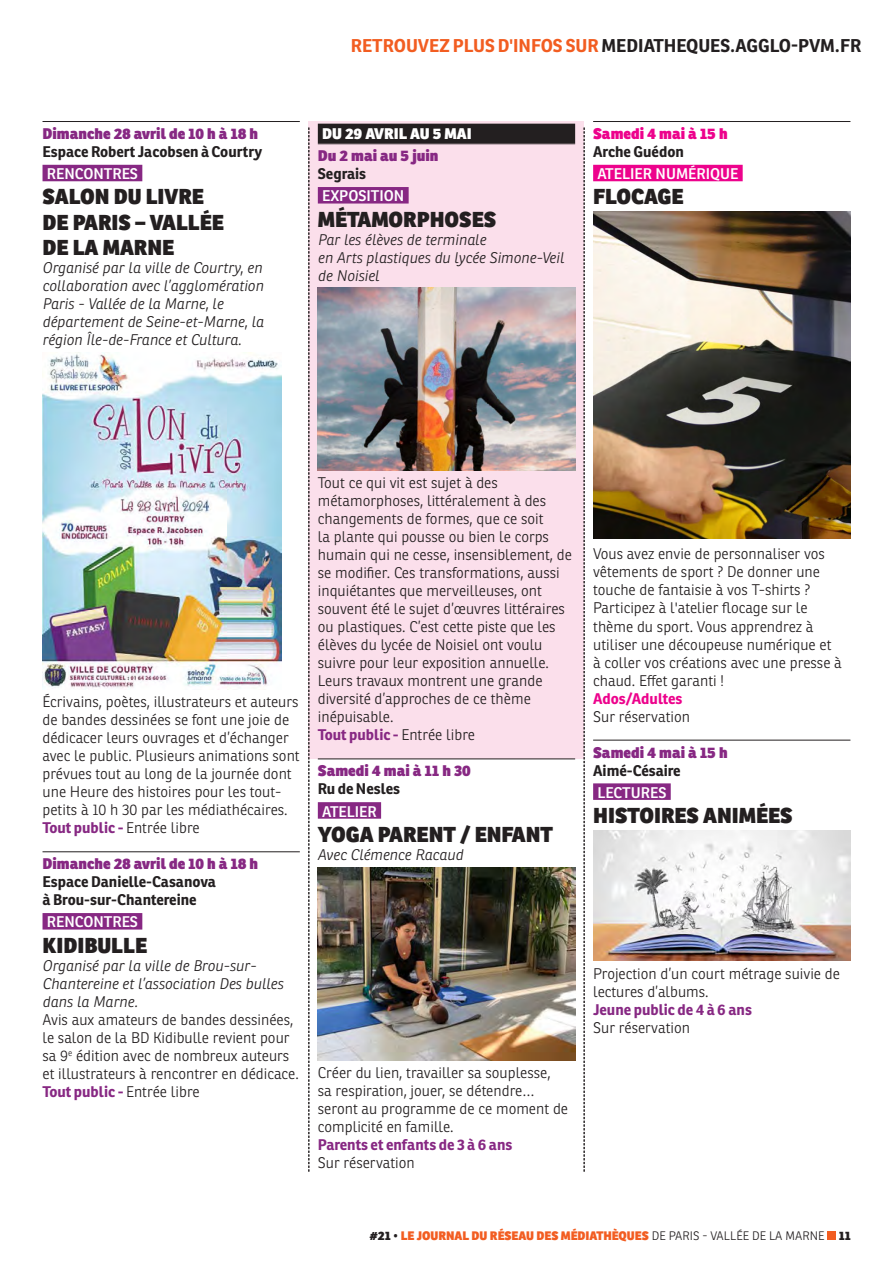
<style>
.page{position:relative;width:893px;height:1263px;background:#fff}
.page>*{position:absolute;margin:0;border:0;box-sizing:border-box;transform-origin:0 0}
.t1{font:800 21px/25.2px "Ronnia";color:#231f20}
.t2{font:700 18px "Ronnia";color:#231f20}
.t3{font:300 15px/18px "Ronnia";color:#231f20}
.t4{font:italic 300 15px/18px "Ronnia";color:#231f20}
.t5{font:700 15px/18px "Ronnia";color:#231f20}
.t6{font:700 15px "Ronnia";color:#872883}
.t7{font:800 15px "Ronnia";color:#872883}
.t8{font:600 15px "Ronnia";color:#fff}
.t9{font:800 15px "Ronnia";color:#fff}
.t10{font:800 15px "Ronnia";color:#ed028c}
.t11{font:700 15px "Ronnia";color:#ed028c}
.t12{font:800 12px "Ronnia";color:#f25d21}
.s1{color:#f25d21}
.s2{font-weight:300;color:#231f20}
.s3{color:#231f20}
</style>
<div class="page">
<div style="left:309px;top:121px;width:275px;height:638px;background:#fbdfeb"></div>
<hr style="left:43px;top:121px;width:257px;height:1px;background:#231f20">
<div style="left:43px;top:165px;width:99px;height:16px;background:#872883"></div>
<hr style="left:43px;top:851px;width:257px;height:1px;background:#231f20">
<div style="left:43px;top:913px;width:99px;height:16px;background:#872883"></div>
<img style="left:43px;top:352px;width:238px;height:337px">
<div style="left:318px;top:124px;width:257px;height:19px;background:#231f20"></div>
<hr style="left:318px;top:143px;width:257px;height:1px;background:#231f20">
<div style="left:318px;top:187px;width:91px;height:17px;background:#872883"></div>
<hr style="left:318px;top:758px;width:257px;height:1px;background:#231f20">
<div style="left:318px;top:802px;width:63px;height:17px;background:#872883"></div>
<img style="left:318px;top:288px;width:257px;height:182px">
<img style="left:318px;top:867px;width:257px;height:193px">
<hr style="left:593px;top:121px;width:257px;height:1px;background:#231f20">
<div style="left:593px;top:165px;width:150px;height:16px;background:#ed028c"></div>
<hr style="left:593px;top:740px;width:257px;height:1px;background:#231f20">
<div style="left:593px;top:783px;width:78px;height:17px;background:#872883"></div>
<img style="left:593px;top:212px;width:257px;height:327px">
<img style="left:593px;top:830px;width:257px;height:131px">
<svg style="left:308px;top:128px;width:1px;height:1044px"></svg>
<svg style="left:584px;top:128px;width:1px;height:1044px"></svg>
<div style="left:827px;top:1232px;width:9px;height:8px;background:#f25d21"></div>
<p class="t7" style="left:43px;top:124px;width:217px">Dimanche 28 avril de 10 h à 18 h</p>
<p class="t5" style="left:43px;top:142px;width:221px">Espace Robert Jacobsen à Courtry</p>
<p class="t8" style="left:47px;top:164px;width:93px">RENCONTRES</p>
<p class="t1" style="left:43px;top:184px;width:183px">SALON DU LIVRE<br>DE PARIS – VALLÉE<br>DE LA MARNE</p>
<p class="t4" style="left:43px;top:258px;width:223px">Organisé par la ville de Courtry, en collaboration avec l’agglomération Paris - Vallée de la Marne, le département de Seine-et-Marne, la région Île-de-France et Cultura.</p>
<p class="t2" style="left:351px;top:34px;width:512px"><span class="s1">RETROUVEZ PLUS D'INFOS SUR</span> MEDIATHEQUES.AGGLO-PVM.FR</p>
<p class="t9" style="left:322px;top:124px;width:151px">DU 29 AVRIL AU 5 MAI</p>
<p class="t7" style="left:318px;top:146px;width:122px">Du 2 mai au 5 juin</p>
<p class="t5" style="left:318px;top:165px;width:50px">Segrais</p>
<p class="t8" style="left:322px;top:187px;width:84px">EXPOSITION</p>
<p class="t1" style="left:318px;top:206px;width:180px">MÉTAMORPHOSES</p>
<p class="t4" style="left:318px;top:230px;width:248px">Par les élèves de terminale<br>en Arts plastiques du lycée Simone-Veil de Noisiel</p>
<p class="t10" style="left:593px;top:124px;width:136px">Samedi 4 mai à 15 h</p>
<p class="t5" style="left:593px;top:142px;width:92px">Arche Guédon</p>
<p class="t8" style="left:597px;top:164px;width:143px">ATELIER NUMÉRIQUE</p>
<p class="t1" style="left:593px;top:184px;width:92px">FLOCAGE</p>
<p class="t3" style="left:43px;top:693px;width:259px">Écrivains, poètes, illustrateurs et auteurs de bandes dessinées se font une joie de dédicacer leurs ouvrages et d’échanger avec le public. Plusieurs animations sont prévues tout au long de la journée dont une Heure des histoires pour les tout&shy;petits à 10 h 30 par les médiathécaires.</p>
<p class="t6" style="left:43px;top:818px;width:159px">Tout public - <span class="s2">Entrée libre</span></p>
<p class="t7" style="left:43px;top:854px;width:217px">Dimanche 28 avril de 10 h à 18 h</p>
<p class="t5" style="left:43px;top:873px;width:175px">Espace Danielle-Casanova à Brou-sur-Chantereine</p>
<p class="t8" style="left:47px;top:913px;width:93px">RENCONTRES</p>
<p class="t1" style="left:43px;top:932px;width:106px">KIDIBULLE</p>
<p class="t4" style="left:43px;top:956px;width:243px">Organisé par la ville de Brou-sur-<br>Chantereine et l’association Des bulles dans la Marne.</p>
<p class="t3" style="left:43px;top:1010px;width:258px">Avis aux amateurs de bandes dessinées, le salon de la BD Kidibulle revient pour sa 9<sup>e</sup> édition avec de nombreux auteurs et illustrateurs à rencontrer en dédicace.</p>
<p class="t6" style="left:43px;top:1082px;width:159px">Tout public - <span class="s2">Entrée libre</span></p>
<p class="t3" style="left:318px;top:474px;width:256px">Tout ce qui vit est sujet à des métamorphoses, littéralement à des changements de formes, que ce soit<br>la plante qui pousse ou bien le corps humain qui ne cesse, insensiblement, de se modifier. Ces transformations, aussi inquiétantes que merveilleuses, ont souvent été le sujet d’œuvres littéraires ou plastiques. C’est cette piste que les élèves du lycée de Noisiel ont voulu suivre pour leur exposition annuelle.<br>Leurs travaux montrent une grande diversité d’approches de ce thème inépuisable.</p>
<p class="t6" style="left:318px;top:725px;width:159px">Tout public - <span class="s2">Entrée libre</span></p>
<p class="t7" style="left:318px;top:761px;width:154px">Samedi 4 mai à 11 h 30</p>
<p class="t5" style="left:318px;top:780px;width:84px">Ru de Nesles</p>
<p class="t8" style="left:322px;top:802px;width:56px">ATELIER</p>
<p class="t1" style="left:318px;top:821px;width:237px">YOGA PARENT / ENFANT</p>
<p class="t4" style="left:318px;top:845px;width:147px">Avec Clémence Racaud</p>
<p class="t3" style="left:318px;top:1063px;width:252px">Créer du lien, travailler sa souplesse, sa respiration, jouer, se détendre… seront au programme de ce moment de complicité en famille.</p>
<p class="t6" style="left:318px;top:1135px;width:196px">Parents et enfants de 3 à 6 ans</p>
<p class="t3" style="left:318px;top:1153px;width:98px">Sur réservation</p>
<p class="t3" style="left:593px;top:545px;width:250px">Vous avez envie de personnaliser vos vêtements de sport ? De donner une touche de fantaisie à vos T-shirts ?<br>Participez à l'atelier flocage sur le thème du sport. Vous apprendrez à utiliser une découpeuse numérique et à coller vos créations avec une presse à chaud. Effet garanti !</p>
<p class="t11" style="left:593px;top:689px;width:91px">Ados/Adultes</p>
<p class="t3" style="left:593px;top:707px;width:98px">Sur réservation</p>
<p class="t7" style="left:593px;top:742px;width:136px">Samedi 4 mai à 15 h</p>
<p class="t5" style="left:593px;top:761px;width:89px">Aimé-Césaire</p>
<p class="t8" style="left:597px;top:783px;width:71px">LECTURES</p>
<p class="t1" style="left:593px;top:802px;width:201px">HISTOIRES ANIMÉES</p>
<p class="t3" style="left:593px;top:964px;width:248px">Projection d’un court métrage suivie de lectures d’albums.</p>
<p class="t6" style="left:593px;top:1000px;width:160px">Jeune public de 4 à 6 ans</p>
<p class="t3" style="left:593px;top:1018px;width:98px">Sur réservation</p>
<p class="t12" style="left:369px;top:1228px;width:483px"><span class="s3">#21 •</span> LE JOURNAL DU RÉSEAU DES MÉDIATHÈQUES <span class="s2">DE PARIS - VALLÉE DE LA MARNE</span> <span class="s3">11</span></p>
</div>
